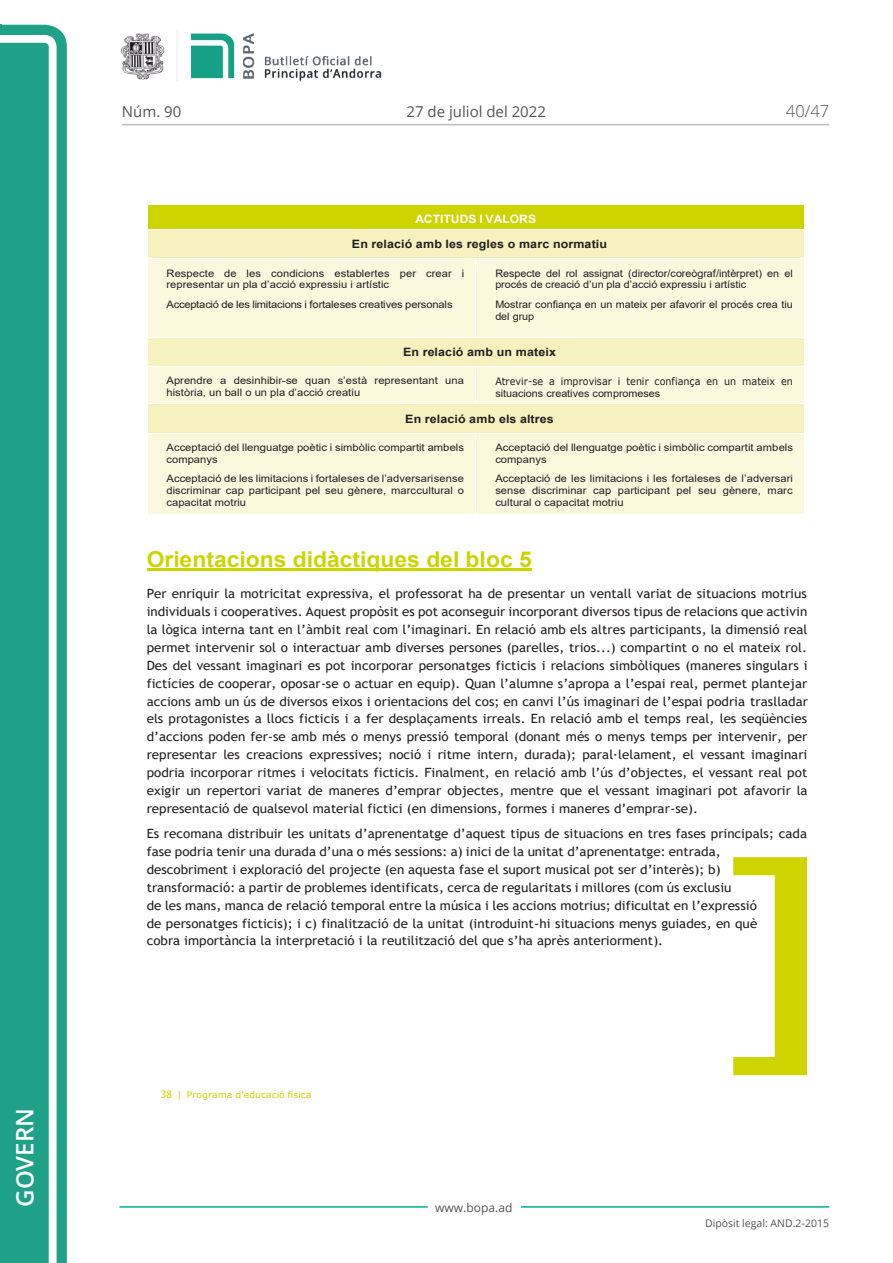
<style>
.page{position:relative;width:893px;height:1263px;background:#fff}
.page>*{position:absolute;margin:0;border:0;box-sizing:border-box;transform-origin:0 0}
.t1{font:600 24px "Open Sans";color:#fff}
.t2{font:700 21.9px "Arial";color:#cdd400;scale:1.05 1}
.t3{font:300 16.5px "Open Sans";color:#545454}
.t4{font:15px "Open Sans";color:#545454}
.t5{font:12.75px/17.9px "Trebuchet MS";color:#231f20;text-align:justify;scale:1.05 1}
.t6{font:12px "Open Sans";color:#545454}
.t7{font:700 11.55px "Arial";letter-spacing:.01em;color:#231f20;scale:1.08 1}
.t8{font:700 11.55px "Arial";color:#fff;scale:1.05 1}
.t9{font:10.5px "Open Sans";color:#545454}
.t10{font:10.35px/11.7px "Arial";letter-spacing:.005em;color:#231f20;scale:1.08 1}
.t11{font:10.35px/11.7px "Arial";letter-spacing:.005em;color:#231f20;scale:1.05 1}
.t12{font:10.35px/11.9px "Verdana";letter-spacing:.01em;color:#231f20;scale:.93 1}
.t13{font:10.35px "Arial";letter-spacing:-.02em;color:#231f20;scale:1.08 1}
.t14{font:8.85px "Verdana";color:#cdd400;scale:1.05 1}
.s1{font-family:"Arial"}
.s2{font-family:"Trebuchet MS";font-size:10.35px}
</style>
<div class="page">
<svg style="left:0;top:25px;width:67px;height:1238px;fill:#1ea187"></svg>
<div style="left:0;top:43px;width:49px;height:1220px;background:#1ea187"></div>
<img style="left:122px;top:32px;width:260px;height:49px">
<hr style="left:119px;top:1206px;width:309px;height:2px;background:#00ae91">
<hr style="left:521px;top:1206px;width:308px;height:2px;background:#00ae91">
<hr style="left:122px;top:124px;width:707px;height:1px;background:#bcbdc0">
<div style="left:147px;top:205px;width:657px;height:24px;background:#cdd400"></div>
<div style="left:147px;top:230px;width:657px;height:29px;background:#f6f1be"></div>
<div style="left:147px;top:259px;width:329px;height:78px;background:#fbf8de"></div>
<div style="left:476px;top:259px;width:328px;height:20px;background:#fbf8de"></div>
<div style="left:476px;top:279px;width:328px;height:11px;background:#fbf8de"></div>
<div style="left:476px;top:290px;width:328px;height:20px;background:#fbf8de"></div>
<div style="left:476px;top:310px;width:328px;height:27px;background:#fbf8de"></div>
<svg style="left:147px;top:205px;width:1px;height:54px"></svg>
<hr style="left:147px;top:259px;width:329px;height:1px;background:#fff">
<hr style="left:476px;top:259px;width:328px;height:1px;background:#fff">
<hr style="left:147px;top:259px;width:1px;height:78px;background:#fff">
<hr style="left:476px;top:259px;width:1px;height:78px;background:#fff">
<div style="left:147px;top:338px;width:657px;height:28px;background:#f6f1be"></div>
<div style="left:147px;top:367px;width:329px;height:37px;background:#fbf8de"></div>
<div style="left:476px;top:367px;width:328px;height:37px;background:#fbf8de"></div>
<svg style="left:147px;top:338px;width:1px;height:28px"></svg>
<hr style="left:147px;top:367px;width:1px;height:37px;background:#fff">
<hr style="left:476px;top:367px;width:1px;height:37px;background:#fff">
<div style="left:147px;top:404px;width:657px;height:29px;background:#f6f1be"></div>
<hr style="left:147px;top:404px;width:329px;height:1px;background:#fff">
<hr style="left:476px;top:404px;width:328px;height:1px;background:#fff">
<div style="left:147px;top:434px;width:329px;height:80px;background:#fbf8de"></div>
<div style="left:476px;top:434px;width:328px;height:80px;background:#fbf8de"></div>
<svg style="left:147px;top:405px;width:1px;height:28px"></svg>
<hr style="left:147px;top:434px;width:1px;height:80px;background:#fff">
<hr style="left:476px;top:434px;width:1px;height:80px;background:#fff">
<hr style="left:147px;top:569px;width:385px;height:2px;background:#cdd400">
<svg style="left:733px;top:857px;width:74px;height:218px"></svg>
<h1 class="t1" style="left:8px;top:1207px;width:100px;rotate:-90deg">Govern</h1>
<p class="t4" style="left:122px;top:102px;width:61px">Núm. 90</p>
<p class="t4" style="left:406px;top:102px;width:141px">27 de juliol del 2022</p>
<p class="t3" style="left:786px;top:100px;width:45px">40/47</p>
<p class="t8" style="left:415px;top:211px;width:116px">ACTITUDS I VALORS</p>
<p class="t7" style="left:352px;top:236px;width:238px">En relació amb les regles o marc normatiu</p>
<p class="t10" style="left:166px;top:267px;width:277px">Respecte de les condicions establertes per crear i representar un pla d’acció expressiu i artístic</p>
<p class="t13" style="left:166px;top:297px;width:266px">Acceptació de les limitacions i fortaleses creatives personals</p>
<p class="t11" style="left:495px;top:267px;width:285px">Respecte del rol assignat (director/coreògraf/intèrpret) en el procés de creació d’un pla d’acció expressiu i artístic</p>
<p class="t11" style="left:495px;top:298px;width:285px">Mostrar confiança en un mateix per afavorir el procés crea tiu del grup</p>
<p class="t7" style="left:403px;top:344px;width:143px">En relació amb un mateix</p>
<p class="t10" style="left:166px;top:375px;width:277px">Aprendre a desinhibir-se quan s’està representant una història, un ball o un pla d’acció creatiu</p>
<p class="t12" style="left:495px;top:375px;width:321px">Atrevir-se a improvisar i tenir confiança en un mateix en <span class="s1">situacions creatives compromeses</span></p>
<p class="t7" style="left:405px;top:411px;width:139px">En relació amb els altres</p>
<p class="t10" style="left:166px;top:441px;width:277px">Acceptació del llenguatge poètic i simbòlic compartit ambels companys</p>
<p class="t10" style="left:166px;top:473px;width:277px;text-align:justify">Acceptació de les limitacions i fortaleses de l’adversarisense discriminar cap participant pel seu gènere, marccultural o capacitat motriu</p>
<p class="t10" style="left:495px;top:441px;width:277px">Acceptació del llenguatge poètic i simbòlic compartit ambels companys</p>
<p class="t10" style="left:495px;top:473px;width:277px;text-align:justify">Acceptació de les limitacions i les fortaleses de l’adversari sense discriminar cap participant pel seu gènere, marc cultural o capacitat motriu</p>
<p class="t2" style="left:147px;top:543px;width:368px">Orientacions didàctiques del bloc 5</p>
<p class="t5" style="left:147px;top:585px;width:631px">Per enriquir la motricitat expressiva, el professorat ha de presentar un ventall variat de situacions motrius individuals i cooperatives. Aquest propòsit es pot aconseguir incorporant diversos tipus de relacions que activin la lògica interna tant en l’àmbit real com l’imaginari. En relació amb els altres participants, la dimensió real permet intervenir sol o interactuar amb diverses persones (parelles, trios...) compartint o no el mateix rol.<br>Des del vessant imaginari es pot incorporar personatges ficticis i relacions simbòliques (maneres singulars i fictícies de cooperar, oposar-se o actuar en equip). Quan l’alumne s’apropa a l’espai real, permet plantejar accions amb un ús de diversos eixos i orientacions del cos; en canvi l’ús imaginari de l’espai podria traslladar els protagonistes a llocs ficticis i a fer desplaçaments irreals. En relació amb el temps real, les seqüències d’accions poden fer-se amb més o menys pressió temporal (donant més o menys temps per intervenir, per representar les creacions expressives; noció i ritme intern, durada); paral·lelament, el vessant imaginari podria incorporar ritmes i velocitats ficticis. Finalment, en relació amb l’ús d’objectes, el vessant real pot exigir un repertori variat de maneres d’emprar objectes, mentre que el vessant imaginari pot afavorir la representació de qualsevol material fictici (en dimensions, formes i maneres d’emprar-se).</p>
<p class="t5" style="left:147px;top:825px;width:630px;text-align:left">Es recomana distribuir les unitats d’aprenentatge d’aquest tipus de situacions en tres fases principals; cada fase podria tenir una durada d’una o més sessions: a) inici de la unitat d’aprenentatge: entrada,<br>descobriment i exploració del projecte (en aquesta fase el suport musical pot ser d’interès); b) transformació: a partir de problemes identificats, cerca de regularitats i millores (com ús exclusiu<br>de les mans, manca de relació temporal entre la música i les accions motrius; dificultat en l’expressió<br>de personatges ficticis); i c) finalització de la unitat (introduint-hi situacions menys guiades, en què<br>cobra importància la interpretació i la reutilització del que s’ha après anteriorment).</p>
<p class="t14" style="left:161px;top:1089px;width:145px"><span class="s2">38</span> | Programa d’educació física</p>
<p class="t6" style="left:435px;top:1199px;width:79px">www.bopa.ad</p>
<p class="t9" style="left:705px;top:1216px;width:125px">Dipòsit legal: AND.2-2015</p>
</div>
